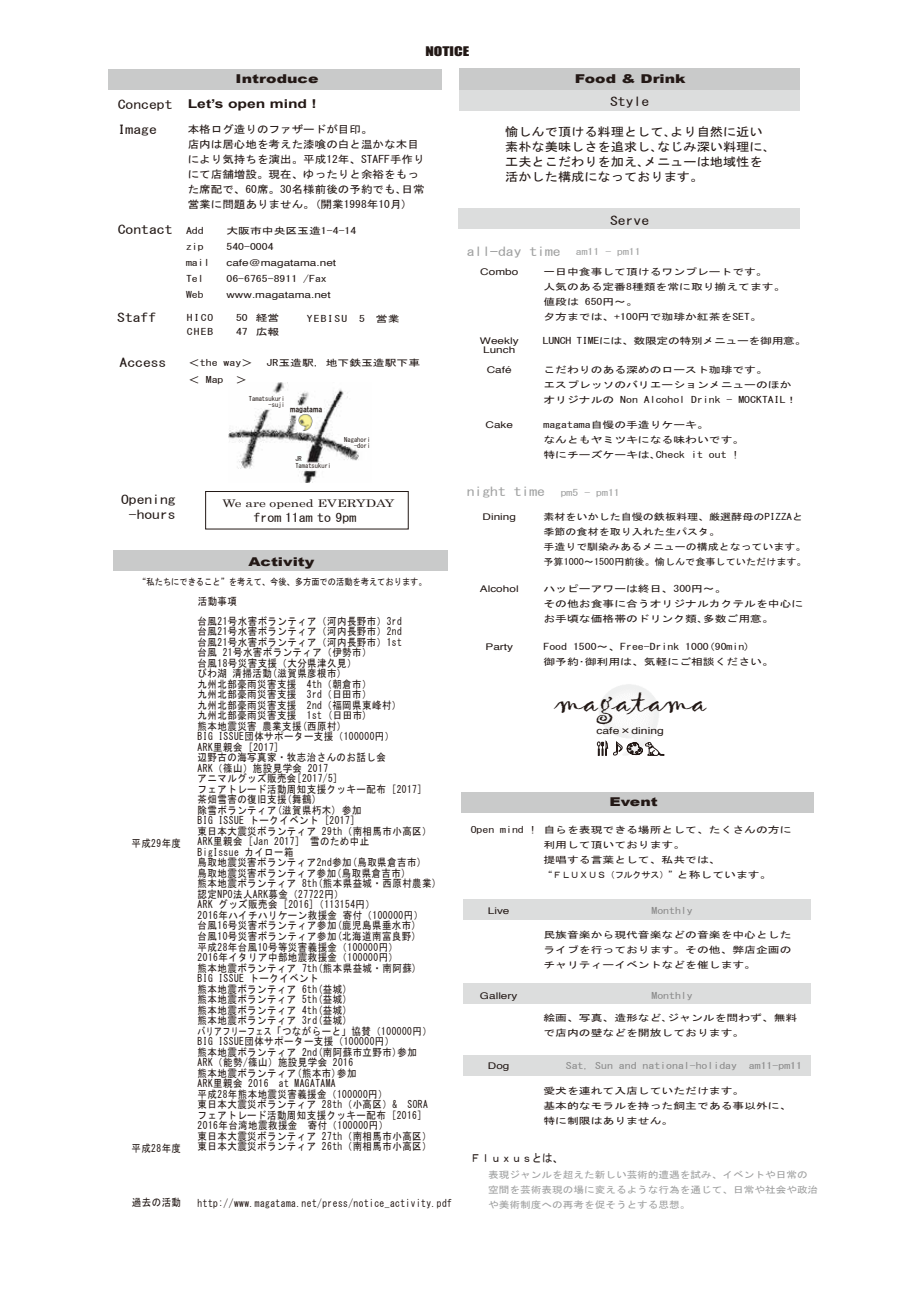
<style>
.page{position:relative;width:919px;height:1289px;background:#fff}
.page>*{position:absolute;margin:0;border:0;box-sizing:border-box;transform-origin:0 0}
.t1{font:31.5px "Gigi";color:#221815;scale:1.28 1}
.t2{font:700 12.15px "Arial";color:#231815;scale:1.28 1}
.t3{font:12.15px "MS Gothic";color:#9fa0a0;scale:1.28 1}
.t4{font:900 12.15px "Arial";color:#231815;scale:1.28 1}
.t5{font:12.15px/14.5px "MS Gothic";color:#221815;text-align:right;scale:1.29 1}
.t6{font:12.15px "MS Gothic";color:#231815;scale:1.28 1}
.t7{font:12.15px "MS Gothic";color:#221815;scale:1.28 1}
.t8{font:900 12.15px "Arial";color:#231815;scale:1.29 1}
.t9{font:12.15px "Impact";color:#221815;scale:1.28 1}
.t10{font:12px/15px "MS Gothic";color:#231815;scale:1.1 1}
.t11{font:12px "MS Gothic";color:#221815;scale:1.16 1}
.t12{font:11.4px "MS Gothic";color:#231815;scale:.9 1}
.t13{font:10.5px/10.5px "MS Gothic";letter-spacing:.05em;color:#231815;scale:.9 1}
.t14{font:10.5px/15px "MS Gothic";color:#231815;scale:1.1 1}
.t15{font:10.5px "Century";color:#221815;scale:1.29 1}
.t16{font:10.5px "MS Gothic";letter-spacing:.05em;color:#221815;scale:.9 1}
.t17{font:9.45px "Helvetica";color:#221815;scale:1.28 1}
.t18{font:9.3px/15px "MS Gothic";color:#221815;scale:1.27 1}
.t19{font:9.3px/15px "MS Gothic";color:#9fa0a0;scale:1.14 1}
.t20{font:9.15px/15px "MS Gothic";color:#221815;scale:1.28 1}
.t21{font:9.15px/15px "MS Gothic";color:#231815;scale:1.29 1}
.t22{font:9.15px/15px "MS Gothic";color:#221815;scale:1.2 1}
.t23{font:9.15px/9px "Helvetica";color:#221815;text-align:center;scale:1.28 1}
.t24{font:9.15px "MS Gothic";color:#898989;scale:1.29 1}
.t25{font:9.15px "MS Gothic";color:#231815;scale:.9 1}
.t26{font:9.15px "MS Gothic";color:#221815;scale:1.29 1}
.t27{font:9.15px "MS Gothic";letter-spacing:-.025em;color:#221815;scale:1.28 1}
.t28{font:9.15px "MS Gothic";color:#9fa0a0;scale:1.28 1}
.t29{font:9.15px "MS Gothic";color:#221815;scale:1.25 1}
.t30{font:7.35px "HGS Soei Kakugothic UB";color:#221815}
.t31{font:6.45px/6.4px "MS Gothic";color:#221815;text-align:right}
.s1{font-family:"MS Gothic";font-weight:400}
.s2{font-size:9.15px}
.s3{font-family:"MS Gothic"}
</style>
<div class="page">
<svg style="left:597px;top:740px;width:67px;height:16px"></svg>
<img style="left:229px;top:382px;width:130px;height:100px">
<img style="left:297px;top:413px;width:17px;height:19px">
<div style="left:109px;top:69px;width:333px;height:21px;background:#c9caca"></div>
<div style="left:459px;top:68px;width:340px;height:22px;background:#c9caca"></div>
<div style="left:458px;top:90px;width:341px;height:20px;background:#dcdddd"></div>
<div style="left:458px;top:208px;width:341px;height:21px;background:#dcdddd"></div>
<div style="left:461px;top:791px;width:352px;height:21px;background:#c9caca"></div>
<div style="left:463px;top:899px;width:347px;height:21px;background:#dcdddd"></div>
<div style="left:463px;top:983px;width:347px;height:21px;background:#dcdddd"></div>
<div style="left:113px;top:550px;width:335px;height:21px;background:#c9caca"></div>
<div style="left:463px;top:1055px;width:347px;height:21px;background:#dcdddd"></div>
<div style="left:205px;top:491px;width:203px;height:38px;border:1px solid #221815"></div>
<p class="t9" style="left:425px;top:42px;width:36px">NOTICE</p>
<p class="t4" style="left:235px;top:70px;width:66px">Introduce</p>
<p class="t4" style="left:575px;top:70px;width:88px">Food &amp; Drink</p>
<p class="t2" style="left:118px;top:96px;width:157px"><span class="s1">Concept</span> Let’s open mind !</p>
<p class="t6" style="left:610px;top:96px;width:32px">Style</p>
<p class="t6" style="left:118px;top:123px;width:32px">Image</p>
<p class="t10" style="left:505px;top:124px;width:242px">愉しんで頂ける料理として､より自然に近い素朴な美味しさを追求し､なじみ深い料理に､工夫とこだわりを加え､メニューは地域性を活かした構成になっております。</p>
<p class="t6" style="left:610px;top:214px;width:32px">Serve</p>
<p class="t14" style="left:188px;top:122px;width:217px">本格ログ造りのファザードが目印。<br>店内は居心地を考えた漆喰の白と温かな木目により気持ちを演出。平成12年、STAFF手作りにて店舗増設。現在、ゆったりと余裕をもった席配で、60席。30名様前後の予約でも､日常営業に問題ありません。(開業1998年10月)</p>
<p class="t7" style="left:118px;top:223px;width:69px">Contact <span class="s2">Add</span></p>
<p class="t20" style="left:226px;top:223px;width:103px">大阪市中央区玉造1-4-14</p>
<p class="t20" style="left:186px;top:239px;width:15px">zip</p>
<p class="t20" style="left:226px;top:239px;width:38px">540-0004</p>
<p class="t3" style="left:467px;top:245px;width:75px">all day time</p>
<p class="t3" style="left:490px;top:245px;width:8px">-</p>
<p class="t28" style="left:575px;top:247px;width:52px">am11 - pm11</p>
<p class="t20" style="left:186px;top:255px;width:20px">mail</p>
<p class="t23" style="left:226px;top:257px;width:87px">cafe@magatama.net</p>
<p class="t20" style="left:186px;top:271px;width:15px">Tel</p>
<p class="t20" style="left:226px;top:271px;width:80px">06-6765-8911 /Fax</p>
<p class="t20" style="left:186px;top:287px;width:15px">Web</p>
<p class="t23" style="left:226px;top:290px;width:83px">www.magatama.net</p>
<p class="t23" style="left:480px;top:267px;width:31px">Combo</p>
<p class="t20" style="left:543px;top:264px;width:190px">一日中食事して頂けるワンプレートです。<br>人気のある定番8種類を常に取り揃えてます。値段は 650円～。<br>夕方までは、+100円で珈琲か紅茶をSET。</p>
<p class="t7" style="left:117px;top:311px;width:32px">Staff</p>
<p class="t29" style="left:187px;top:313px;width:23px">HICO</p>
<p class="t26" style="left:236px;top:313px;width:35px">50 経営</p>
<p class="t29" style="left:187px;top:327px;width:23px">CHEB</p>
<p class="t20" style="left:236px;top:324px;width:35px">47 広報</p>
<p class="t29" style="left:307px;top:314px;width:34px">YEBISU</p>
<p class="t20" style="left:376px;top:311px;width:20px">営業</p>
<p class="t26" style="left:359px;top:314px;width:6px">5</p>
<p class="t23" style="left:480px;top:336px;width:32px">Weekly<br>Lunch</p>
<p class="t27" style="left:543px;top:336px;width:207px">LUNCH TIMEには、数限定の特別メニューを御用意。</p>
<p class="t5" style="left:119px;top:356px;width:38px">Access</p>
<p class="t26" style="left:188px;top:358px;width:52px">＜the way＞</p>
<p class="t26" style="left:188px;top:375px;width:29px">＜ Map</p>
<p class="t26" style="left:235px;top:375px;width:11px">＞</p>
<p class="t26" style="left:266px;top:358px;width:120px">JR玉造駅，地下鉄玉造駅下車</p>
<p class="t31" style="left:249px;top:396px;width:37px;line-height:5.7px">Tamatsukuri -suji</p>
<p class="t30" style="left:290px;top:406px;width:34px">MAGATAMA</p>
<p class="t31" style="left:295px;top:455px;width:37px;text-align:left">JR<br>Tamatsukuri</p>
<p class="t31" style="left:344px;top:436px;width:28px">Nagahori -dori</p>
<p class="t5" style="left:121px;top:492px;width:44px">Opening -hours</p>
<p class="t15" style="left:222px;top:494px;width:135px">We are opened EVERYDAY</p>
<p class="t11" style="left:253px;top:511px;width:90px">from 11am to 9pm</p>
<p class="t8" style="left:248px;top:552px;width:53px">Activity</p>
<p class="t25" style="left:138px;top:577px;width:322px">“私たちにできること”を考えて、今後、多方面での活動を考えております。</p>
<p class="t16" style="left:131px;top:838px;width:57px">平成29年度</p>
<p class="t16" style="left:131px;top:1142px;width:57px">平成28年度</p>
<p class="t13" style="left:198px;top:596px;width:45px">活動事項</p>
<p class="t13" style="left:198px;top:615px;width:267px">台風21号水害ボランティア（河内長野市）3rd<br>台風21号水害ボランティア（河内長野市）2nd<br>台風21号水害ボランティア（河内長野市）1st<br>台風 21号水害ボランティア（伊勢市）<br>台風18号災害支援（大分県津久見）<br>びわ湖 清掃活動(滋賀県彦根市)<br>九州北部豪雨災害支援　4th（朝倉市）<br>九州北部豪雨災害支援　3rd（日田市）<br>九州北部豪雨災害支援　2nd（福岡県東峰村）<br>九州北部豪雨災害支援　1st (日田市)<br>熊本地震災害 農業支援(西原村)<br>BIG ISSUE団体サポーター支援（100000円）<br>ARK里親会 [2017]<br>辺野古の海写真家・牧志治さんのお話し会<br>ARK（篠山）施設見学会 2017<br>アニマルグッズ販売会[2017/5]<br>フェアトレード活動周知支援クッキー配布 [2017]<br>茶畑雪害の復旧支援(舞鶴)<br>除雪ボランティア(滋賀県朽木) 参加<br>BIG ISSUE トークイベント [2017]<br>東日本大震災ボランティア 29th（南相馬市小高区）<br>ARK里親会 [Jan 2017]　雪のため中止<br>BigIssue カイロ一箱<br>鳥取地震災害ボランティア2nd参加(鳥取県倉吉市)<br>鳥取地震災害ボランティア参加(鳥取県倉吉市)<br>熊本地震ボランティア 8th(熊本県益城・西原村農業)認定NPO法人ARK募金（27722円）<br>ARK グッズ販売会 [2016]（113154円）<br>2016年ハイチハリケーン救援金 寄付（100000円）<br>台風16号災害ボランティア参加(鹿児島県垂水市)<br>台風10号災害ボランティア参加(北海道南富良野)<br>平成28年台風10号等災害義援金（100000円）<br>2016年イタリア中部地震救援金（100000円）<br>熊本地震ボランティア 7th(熊本県益城・南阿蘇)<br>BIG ISSUE トークイベント<br>熊本地震ボランティア 6th(益城)<br>熊本地震ボランティア 5th(益城)<br>熊本地震ボランティア 4th(益城)<br>熊本地震ボランティア 3rd(益城)<br>バリアフリーフェス「つながらーと」協賛（100000円）<br>BIG ISSUE団体サポーター支援（100000円）<br>熊本地震ボランティア 2nd(南阿蘇市立野市)参加<br>ARK（能勢/篠山）施設見学会 2016<br>熊本地震ボランティア(熊本市)参加<br>ARK里親会 2016　at MAGATAMA<br>平成28年熊本地震災害義援金（100000円）<br>東日本大震災ボランティア 28th（小高区）&amp;　SORAフェアトレード活動周知支援クッキー配布 [2016]<br>2016年台湾地震救援金　寄付（100000円）<br>東日本大震災ボランティア 27th（南相馬市小高区）東日本大震災ボランティア 26th（南相馬市小高区）</p>
<p class="t16" style="left:132px;top:1197px;width:56px">過去の活動</p>
<p class="t13" style="left:198px;top:1197px;width:284px">http://www.magatama.net/press/notice_activity.pdf</p>
<p class="t23" style="left:486px;top:365px;width:21px">Café</p>
<p class="t20" style="left:543px;top:362px;width:200px">こだわりのある深めのロースト珈琲です。<br>エスプレッソのバリエーションメニューのほかオリジナルの Non Alcohol Drink - MOCKTAIL！</p>
<p class="t23" style="left:485px;top:420px;width:23px">Cake</p>
<p class="t20" style="left:543px;top:417px;width:158px">magatama自慢の手造りケーキ。<br>なんともヤミツキになる味わいです。特にチーズケーキは､Check it out !</p>
<p class="t3" style="left:467px;top:485px;width:63px">night time</p>
<p class="t28" style="left:560px;top:488px;width:48px">pm5 - pm11</p>
<p class="t23" style="left:482px;top:511px;width:28px">Dining</p>
<p class="t22" style="left:543px;top:509px;width:221px">素材をいかした自慢の鉄板料理、厳選酵母のPIZZAと季節の食材を取り入れた生パスタ。<br>手造りで馴染みあるメニューの構成となっています。予算1000～1500円前後。愉しんで食事していただけます。</p>
<p class="t23" style="left:480px;top:584px;width:32px">Alcohol</p>
<p class="t18" style="left:543px;top:581px;width:206px">ハッピーアワーは終日、300円～。<br>その他お食事に合うオリジナルカクテルを中心にお手頃な価格帯のドリンク類､多数ご用意。</p>
<p class="t23" style="left:485px;top:641px;width:23px">Party</p>
<p class="t18" style="left:543px;top:638px;width:183px">Food 1500～、Free-Drink 1000(90min)<br>御予約･御利用は、気軽にご相談ください。</p>
<h1 class="t1" style="left:554px;top:681px;width:120px">magatama</h1>
<p class="t17" style="left:596px;top:724px;width:54px">cafe<span class="s3">×</span>dining</p>
<p class="t8" style="left:609px;top:792px;width:39px">Event</p>
<p class="t21" style="left:543px;top:822px;width:194px;text-indent:-73px">Open mind ! 自らを表現できる場所として、たくさんの方に利用して頂いております。<br>提唱する言葉として、私共では、<br>“ＦＬＵＸＵＳ（フルクサス）”と称しています。</p>
<p class="t23" style="left:488px;top:906px;width:18px">Live</p>
<p class="t24" style="left:651px;top:906px;width:34px">Monthly</p>
<p class="t21" style="left:543px;top:927px;width:194px;text-align:justify">民族音楽から現代音楽などの音楽を中心としたライブを行っております。その他、弊店企画のチャリティーイベントなどを催します。</p>
<p class="t23" style="left:480px;top:991px;width:31px">Gallery</p>
<p class="t24" style="left:651px;top:991px;width:34px">Monthly</p>
<p class="t21" style="left:543px;top:1010px;width:198px">絵画、写真、造形など､ジャンルを問わず、無料で店内の壁などを開放しております。</p>
<p class="t23" style="left:488px;top:1061px;width:18px">Dog</p>
<p class="t24" style="left:565px;top:1061px;width:134px">Sat, Sun and national-holiday</p>
<p class="t24" style="left:748px;top:1061px;width:43px">am11-pm11</p>
<p class="t21" style="left:543px;top:1083px;width:194px">愛犬を連れて入店していただけます。<br>基本的なモラルを持った飼主である事以外に、特に制限はありません。</p>
<p class="t12" style="left:470px;top:1151px;width:105px">Ｆｌｕｘｕｓとは、</p>
<p class="t19" style="left:488px;top:1167px;width:291px">表現ジャンルを超えた新しい芸術的遭遇を試み、イベントや日常の空間を芸術表現の場に変えるような行為を通じて、日常や社会や政治や美術制度への再考を促そうとする思想。</p>
</div>
